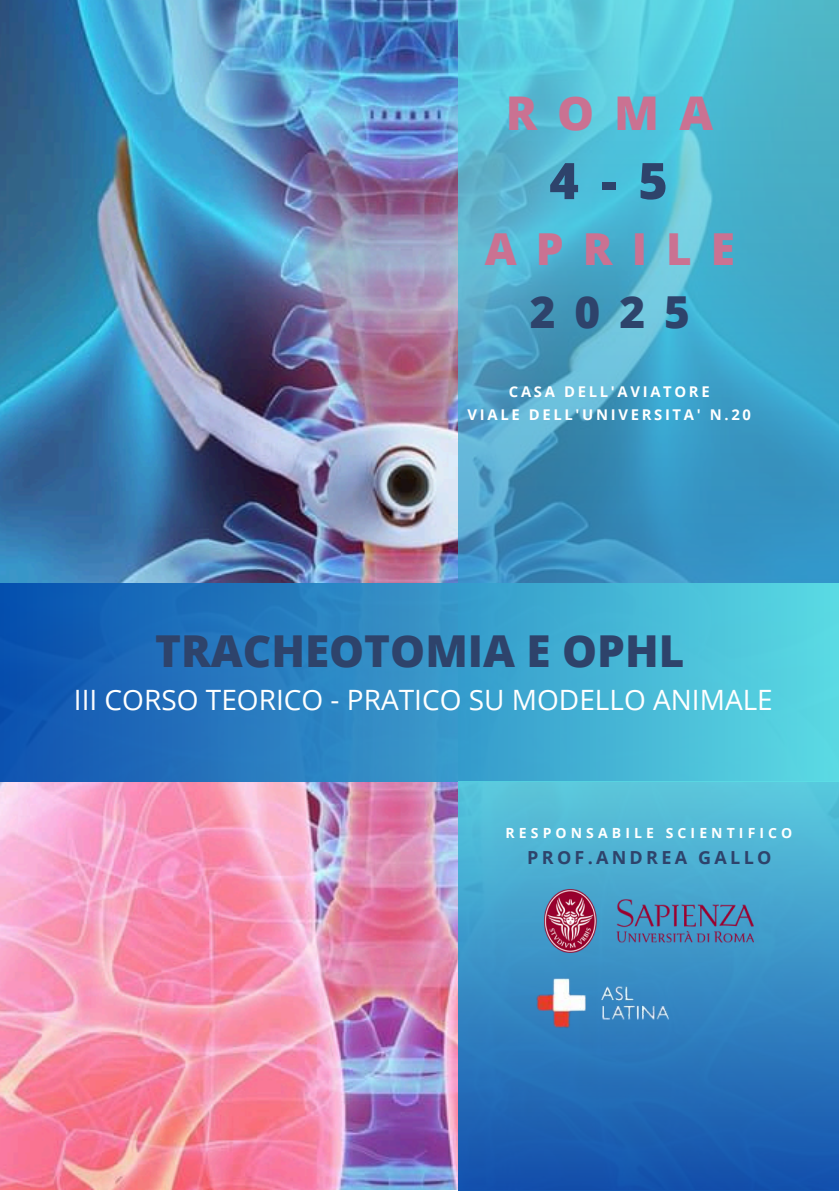
<style>
.page{position:relative;width:839px;height:1191px;background:#fff}
.page>*{position:absolute;margin:0;border:0;box-sizing:border-box;transform-origin:0 0}
.t1{font:800 50.4px "Open Sans";color:#2e436b}
.t2{font:800 46.6px "Open Sans";color:#ca7292}
.t3{font:800 44px "Open Sans";color:#2e436b}
.t4{font:800 44px/63px "Open Sans";letter-spacing:.43em;color:#ca7292;text-align:center}
.t5{font:28px "Open Sans";color:#fff}
.t6{font:700 18px "Open Sans";letter-spacing:.18em;color:#2e436b}
.t7{font:700 14.8px "Open Sans";letter-spacing:.18em;color:#fff}
.t8{font:700 14px "Open Sans";letter-spacing:.295em;color:#fff}
.s1{color:#2e436b}
.s2{color:#f9fafd}
</style>
<div class="page">
<img style="left:0;top:0;width:458px;height:1190px">
<svg style="left:458px;top:0;width:380px;height:584px;background:#4aaccc"></svg>
<div style="left:0;top:584px;width:838px;height:197px;background:linear-gradient(to right,#0e50af,#5adae3)"></div>
<div style="left:458px;top:781px;width:380px;height:410px;background:linear-gradient(to bottom,#5cc9dd,#124fab)"></div>
<img style="left:544px;top:889px;width:209px;height:63px">
<img style="left:509px;top:973px;width:293px;height:58px">
<p class="t2" style="left:505px;top:80px;width:209px">ROMA</p>
<p class="t1" style="left:549px;top:145px;width:120px">4-5</p>
<p class="t4" style="left:485px;top:217px;width:251px">APRILE<br><span class="s1">2025</span></p>
<p class="t7" style="left:509px;top:381px;width:202px">CASA DELL'AVIATORE</p>
<p class="t7" style="left:467px;top:404px;width:285px">VIALE DELL'UNIVERSITA' N.20</p>
<p class="t3" style="left:155px;top:620px;width:531px">TRACHEOTOMIA E OPHL</p>
<p class="t5" style="left:74px;top:681px;width:700px"><span class="s2">III</span> CORSO TEORICO - PRATICO SU MODELLO ANIMALE</p>
<h1 class="t8" style="left:505px;top:823px;width:288px">RESPONSABILE SCIENTIFICO</h1>
<p class="t6" style="left:527px;top:845px;width:245px">PROF.ANDREA GALLO</p>
</div>
